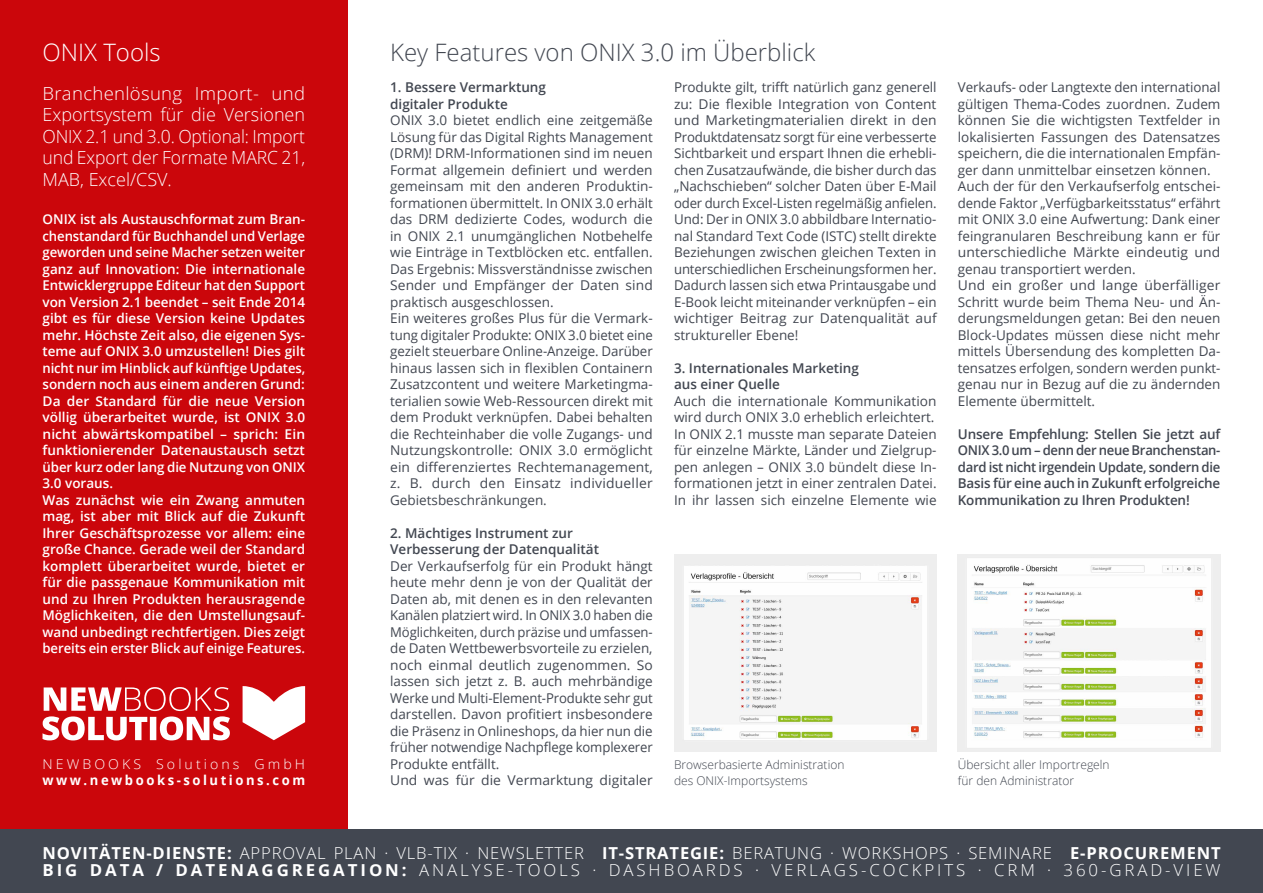
<style>
.page{position:relative;width:1263px;height:893px;background:#fff}
.page>*{position:absolute;margin:0;border:0;box-sizing:border-box;transform-origin:0 0}
.t1{font:300 24px "Open Sans";color:#424751}
.t2{font:300 24px "Open Sans";color:#fff}
.t3{font:300 18px/21.6px "Open Sans";letter-spacing:-.005em;color:#fff;text-align:justify}
.t4{font:300 16.5px/16.5px "Open Sans";letter-spacing:.05em;color:#fff}
.t5{font:13.5px/16.5px "Open Sans";color:#424751}
.t6{font:600 13.5px/16.5px "Open Sans";color:#fff}
.t7{font:600 13.5px/16.5px "Open Sans";color:#424751}
.t8{font:700 13.5px "Open Sans";letter-spacing:.195em;color:#fff}
.t9{font:300 13.5px "Open Sans";letter-spacing:.215em;color:#fff;scale:1.05 1}
.t10{font:300 12px/16.5px "Open Sans";color:#424751}
.s1{font-weight:700}
</style>
<div class="page">
<div style="left:0;top:0;width:348px;height:829px;background:#cb060b"></div>
<div style="left:0;top:829px;width:1263px;height:64px;background:#424751"></div>
<img style="left:958px;top:554px;width:262px;height:197px">
<img style="left:674px;top:554px;width:262px;height:197px">
<svg style="left:43px;top:686px;width:262px;height:54px"></svg>
<h1 class="t2" style="left:43px;top:36px;width:120px">ONIX Tools</h1>
<h2 class="t3" style="left:43px;top:82px;width:264px">Branchenlösung Import- und Exportsystem für die Versionen ONIX 2.1 und 3.0. Optional: Import und Export der Formate MARC 21, MAB, Excel/CSV.</h2>
<p class="t6" style="left:43px;top:211px;width:264px">ONIX ist als Austauschformat zum Bran&shy;chenstandard für Buchhandel und Verlage geworden und seine Macher setzen weiter ganz auf Innovation: Die internationale Entwicklergruppe Editeur hat den Support von Version 2.1 beendet – seit Ende 2014 gibt es für diese Version keine Updates mehr. Höchste Zeit also, die eigenen Sys&shy;teme auf ONIX 3.0 umzustellen! Dies gilt nicht nur im Hinblick auf künftige Updates, sondern noch aus einem anderen Grund:<br>Da der Standard für die neue Version völlig überarbeitet wurde, ist ONIX 3.0 nicht abwärtskompatibel – sprich: Ein funktionierender Datenaustausch setzt über kurz oder lang die Nutzung von ONIX 3.0 voraus.<br>Was zunächst wie ein Zwang anmuten mag, ist aber mit Blick auf die Zukunft Ihrer Geschäftsprozesse vor allem: eine große Chance. Gerade weil der Standard komplett überarbeitet wurde, bietet er für die passgenaue Kommunikation mit und zu Ihren Produkten herausragende Möglichkeiten, die den Umstellungsauf&shy;wand unbedingt rechtfertigen. Dies zeigt bereits ein erster Blick auf einige Features.</p>
<p class="t9" style="left:43px;top:754px;width:252px">NEWBOOKS Solutions GmbH</p>
<p class="t8" style="left:43px;top:771px;width:264px">www.newbooks-solutions.com</p>
<h1 class="t1" style="left:390px;top:36px;width:427px">Key Features von ONIX 3.0 im Überblick</h1>
<p class="t7" style="left:390px;top:79px;width:157px">1. Bessere Vermarktung digitaler Produkte</p>
<p class="t5" style="left:390px;top:112px;width:264px">ONIX 3.0 bietet endlich eine zeitgemäße Lösung für das Digital Rights Management (DRM)! DRM-Informationen sind im neuen Format allgemein definiert und werden gemeinsam mit den anderen Produktin&shy;formationen übermittelt. In ONIX 3.0 erhält das DRM dedizierte Codes, wodurch die in ONIX 2.1 unumgänglichen Notbehelfe wie Einträge in Textblöcken etc. entfallen.<br>Das Ergebnis: Missverständnisse zwischen Sender und Empfänger der Daten sind praktisch ausgeschlossen.<br>Ein weiteres großes Plus für die Vermark&shy;tung digitaler Produkte: ONIX 3.0 bietet eine gezielt steuerbare Online-Anzeige. Darüber hinaus lassen sich in flexiblen Containern Zusatzcontent und weitere Marketingma&shy;terialien sowie Web-Ressourcen direkt mit dem Produkt verknüpfen. Dabei behalten die Rechteinhaber die volle Zugangs- und Nutzungskontrolle: ONIX 3.0 ermöglicht ein differenziertes Rechtemanagement, z. B. durch den Einsatz individueller Gebietsbeschränkungen.</p>
<p class="t7" style="left:390px;top:524px;width:210px">2. Mächtiges Instrument zur<br>Verbesserung der Datenqualität</p>
<p class="t5" style="left:390px;top:557px;width:264px">Der Verkaufserfolg für ein Produkt hängt heute mehr denn je von der Qualität der Daten ab, mit denen es in den relevanten Kanälen platziert wird. In ONIX 3.0 haben die Möglichkeiten, durch präzise und umfassen&shy;de Daten Wettbewerbsvorteile zu erzielen, noch einmal deutlich zugenommen. So lassen sich jetzt z. B. auch mehrbändige Werke und Multi-Element-Produkte sehr gut darstellen. Davon profitiert insbesondere die Präsenz in Onlineshops, da hier nun die früher notwendige Nachpflege komplexerer Produkte entfällt.<br>Und was für die Vermarktung digitaler</p>
<p class="t5" style="left:674px;top:79px;width:264px;text-align:justify">Produkte gilt, trifft natürlich ganz generell zu: Die flexible Integration von Content und Marketingmaterialien direkt in den Produktdatensatz sorgt für eine verbesserte Sichtbarkeit und erspart Ihnen die erhebli&shy;chen Zusatzaufwände, die bisher durch das „Nachschieben“ solcher Daten über E-Mail oder durch Excel-Listen regelmäßig anfielen.<br>Und: Der in ONIX 3.0 abbildbare Internatio&shy;nal Standard Text Code (ISTC) stellt direkte Beziehungen zwischen gleichen Texten in unterschiedlichen Erscheinungsformen her.<br>Dadurch lassen sich etwa Printausgabe und E-Book leicht miteinander verknüpfen – ein wichtiger Beitrag zur Datenqualität auf struktureller Ebene!</p>
<p class="t7" style="left:674px;top:359px;width:187px">3. Internationales Marketing aus einer Quelle</p>
<p class="t5" style="left:674px;top:392px;width:264px">Auch die internationale Kommunikation wird durch ONIX 3.0 erheblich erleichtert.<br>In ONIX 2.1 musste man separate Dateien für einzelne Märkte, Länder und Zielgrup&shy;pen anlegen – ONIX 3.0 bündelt diese In&shy;formationen jetzt in einer zentralen Datei.<br>In ihr lassen sich einzelne Elemente wie</p>
<p class="t5" style="left:958px;top:79px;width:264px">Verkaufs- oder Langtexte den international gültigen Thema-Codes zuordnen. Zudem können Sie die wichtigsten Textfelder in lokalisierten Fassungen des Datensatzes speichern, die die internationalen Empfän&shy;ger dann unmittelbar einsetzen können.<br>Auch der für den Verkaufserfolg entschei&shy;dende Faktor „Verfügbarkeitsstatus“ erfährt mit ONIX 3.0 eine Aufwertung: Dank einer feingranularen Beschreibung kann er für unterschiedliche Märkte eindeutig und genau transportiert werden.<br>Und ein großer und lange überfälliger Schritt wurde beim Thema Neu- und Än&shy;derungsmeldungen getan: Bei den neuen Block-Updates müssen diese nicht mehr mittels Übersendung des kompletten Da&shy;tensatzes erfolgen, sondern werden punkt&shy;genau nur in Bezug auf die zu ändernden Elemente übermittelt.</p>
<p class="t7" style="left:958px;top:425px;width:264px;text-align:justify">Unsere Empfehlung: Stellen Sie jetzt auf ONIX 3.0 um – denn der neue Branchenstan&shy;dard ist nicht irgendein Update, sondern die Basis für eine auch in Zukunft erfolgreiche Kommunikation zu Ihren Produkten!</p>
<p class="t10" style="left:674px;top:756px;width:172px">Browserbasierte Administration des ONIX-Importsystems</p>
<p class="t10" style="left:958px;top:756px;width:153px">Übersicht aller Importregeln für den Administrator</p>
<p class="t4" style="left:43px;top:844px;width:1180px"><span class="s1">NOVITÄTEN-DIENSTE:</span> APPROVAL PLAN · VLB-TIX · NEWSLETTER <span class="s1">IT-STRATEGIE:</span> BERATUNG · WORKSHOPS · SEMINARE <span class="s1">E-PROCUREMENT<br>BIG DATA / DATENAGGREGATION:</span> ANALYSE-TOOLS · DASHBOARDS · VERLAGS-COCKPITS · CRM · 360-GRAD-VIEW</p>
</div>
